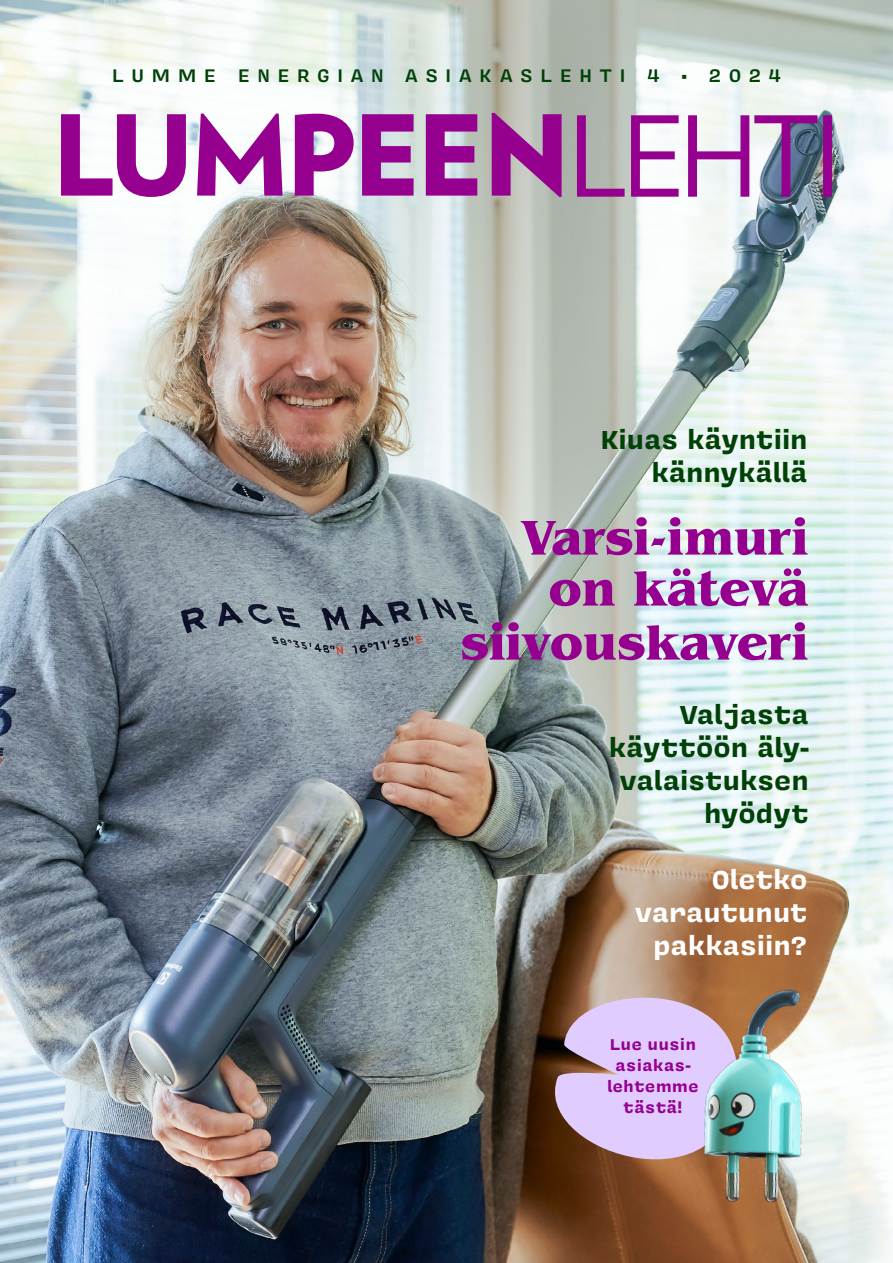
<style>
.page{position:relative;width:893px;height:1263px;background:#fff}
.page>*{position:absolute;margin:0;border:0;box-sizing:border-box;transform-origin:0 0}
.t1{font:700 51px/52.5px "Benguiat Pro ITC";color:#96008f;text-align:right}
.t2{font:700 30px/33px "Covik Sans Mono";letter-spacing:-.025em;color:#004107;text-align:right}
.t3{font:700 30px/33px "Covik Sans Mono";letter-spacing:-.025em;color:#fff;text-align:right}
.t4{font:600 21px "Covik Sans Mono";letter-spacing:.35em;color:#004107}
.t5{font:700 18px/21px "Covik Sans Mono";color:#96008f;text-align:center}
</style>
<div class="page">
<img style="left:0;top:0;width:893px;height:1263px">
<svg style="left:61px;top:113px;width:501px;height:84px"></svg>
<svg style="left:577px;top:115px;width:255px;height:82px"></svg>
<svg style="left:530px;top:989px;width:125px;height:222px"></svg>
<img style="left:655px;top:967px;width:191px;height:259px">
<p class="t4" style="left:112px;top:60px;width:671px">LUMME ENERGIAN ASIAKASLEHTI 4 • 2024</p>
<p class="t2" style="left:600px;top:421px;width:209px">Kiuas käyntiin kännykällä</p>
<h1 class="t1" style="left:460px;top:511px;width:349px">Varsi-imuri on kätevä siivouskaveri</h1>
<p class="t2" style="left:609px;top:696px;width:202px">Valjasta käyttöön äly&shy;valaistuksen hyödyt</p>
<p class="t3" style="left:634px;top:861px;width:175px">Oletko varautunut pakkasiin?</p>
<p class="t5" style="left:607px;top:1033px;width:93px">Lue uusin asiakas&shy;lehtemme tästä!</p>
</div>
